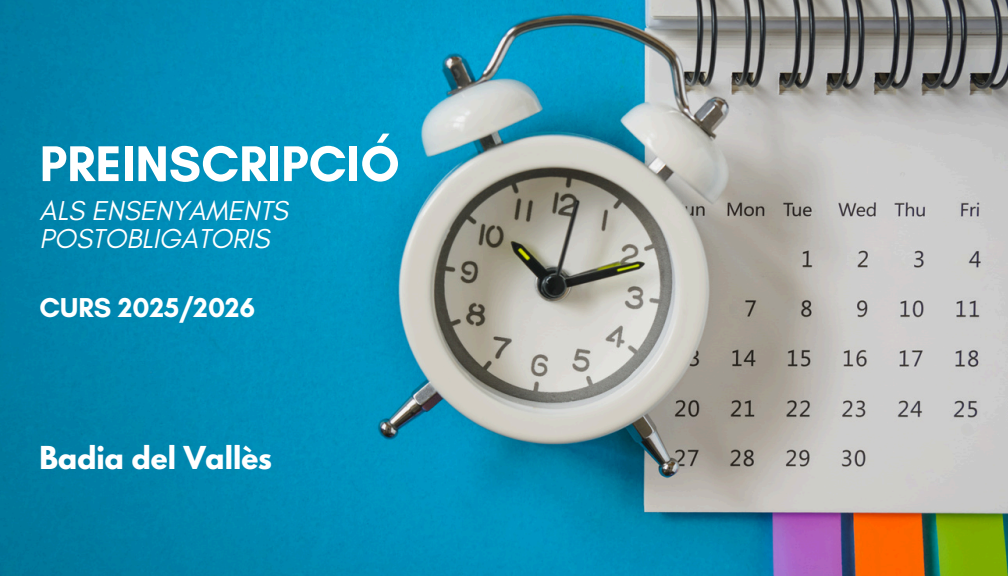
<style>
.page{position:relative;width:1008px;height:576px;background:#fff}
.page>*{position:absolute;margin:0;border:0;box-sizing:border-box;transform-origin:0 0}
.t1{font:700 51.2px "Glacial Indifference";color:#fff}
.t2{font:italic 28px/28px "Glacial Indifference";color:#fff}
.t3{font:700 28px "League Spartan";color:#fff}
.t4{font:700 28px "Glacial Indifference";color:#fff}
</style>
<div class="page">
<img style="left:0;top:0;width:1008px;height:576px">
<p class="t1" style="left:40px;top:132px;width:362px">PREINSCRIPCIÓ</p>
<h1 class="t2" style="left:40px;top:196px;width:250px">ALS ENSENYAMENTS<br>POSTOBLIGATORIS</h1>
<h3 class="t4" style="left:40px;top:291px;width:217px">CURS 2025/2026</h3>
<h2 class="t3" style="left:40px;top:444px;width:234px">Badia del Vallès</h2>
</div>
